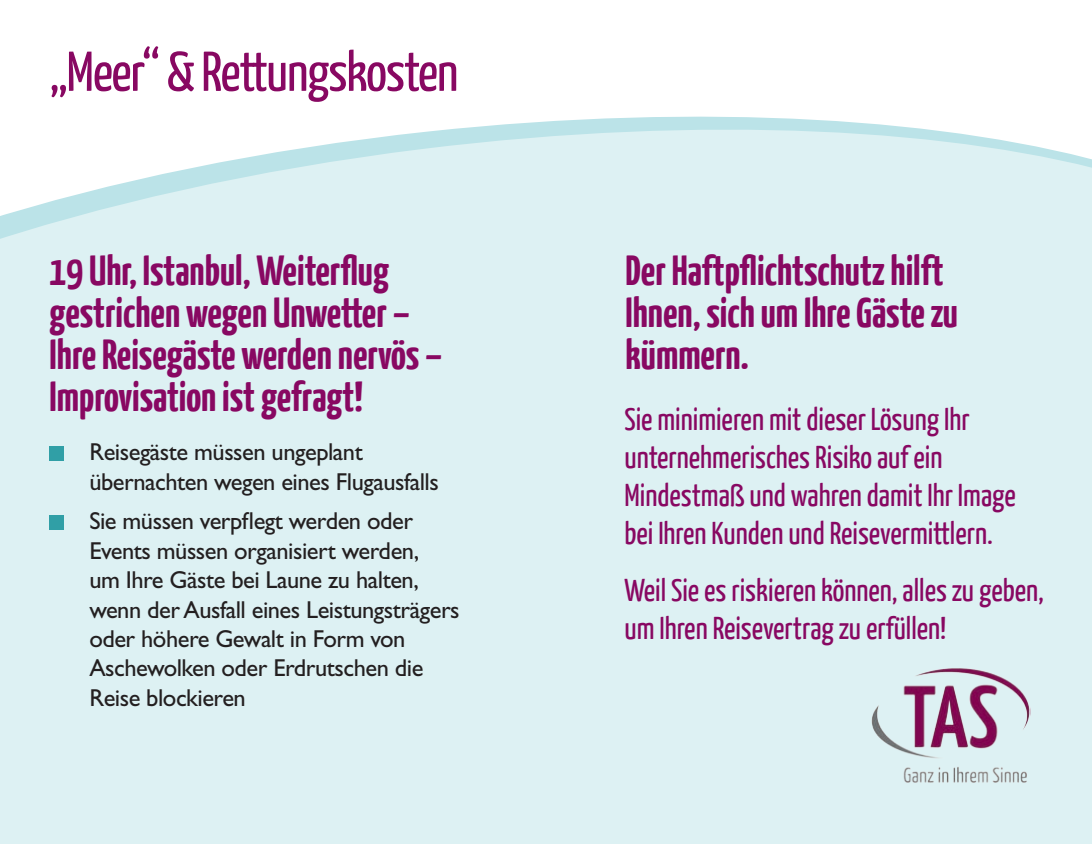
<style>
.page{position:relative;width:1092px;height:844px;background:#fff}
.page>*{position:absolute;margin:0;border:0;box-sizing:border-box;transform-origin:0 0}
.t1{font:56px "Yanone Kaffeesatz";letter-spacing:-.02em;color:#880862}
.t2{font:700 42px/42px "Yanone Kaffeesatz";color:#880862}
.t3{font:31.5px/37.8px "Yanone Kaffeesatz";color:#880862}
.t4{font:24.5px/29.4px "Gill Sans";letter-spacing:-.02em;color:#231f20}
</style>
<div class="page">
<div style="left:0;top:116px;width:1091px;height:727px;background:#ddf1f3"></div>
<img style="left:870px;top:667px;width:160px;height:121px">
<div style="left:50px;top:446px;width:14px;height:14px;background:#309fa6"></div>
<div style="left:50px;top:514px;width:14px;height:15px;background:#309fa6"></div>
<h1 class="t1" style="left:50px;top:37px;width:410px">„Meer“ &amp; Rettungskosten</h1>
<h2 class="t2" style="left:50px;top:248px;width:394px">19 Uhr, Istanbul, Weiterflug gestrichen wegen Unwetter –<br>Ihre Reisegäste werden nervös –<br>Improvisation ist gefragt!</h2>
<p class="t4" style="left:89px;top:437px;width:351px">Reisegäste müssen ungeplant übernachten wegen eines Flugausfalls</p>
<p class="t4" style="left:89px;top:506px;width:372px">Sie müssen verpflegt werden oder<br>Events müssen organisiert werden,<br>um Ihre Gäste bei Laune zu halten, wenn der Ausfall eines Leistungsträgers oder höhere Gewalt in Form von<br>Aschewolken oder Erdrutschen die<br>Reise blockieren</p>
<h2 class="t2" style="left:625px;top:248px;width:334px">Der Haftpflichtschutz hilft<br>Ihnen, sich um Ihre Gäste zu kümmern.</h2>
<p class="t3" style="left:624px;top:399px;width:393px">Sie minimieren mit dieser Lösung Ihr unternehmerisches Risiko auf ein Mindestmaß und wahren damit Ihr Image bei Ihren Kunden und Reisevermittlern.</p>
<p class="t3" style="left:624px;top:570px;width:421px">Weil Sie es riskieren können, alles zu geben, um Ihren Reisevertrag zu erfüllen!</p>
</div>
